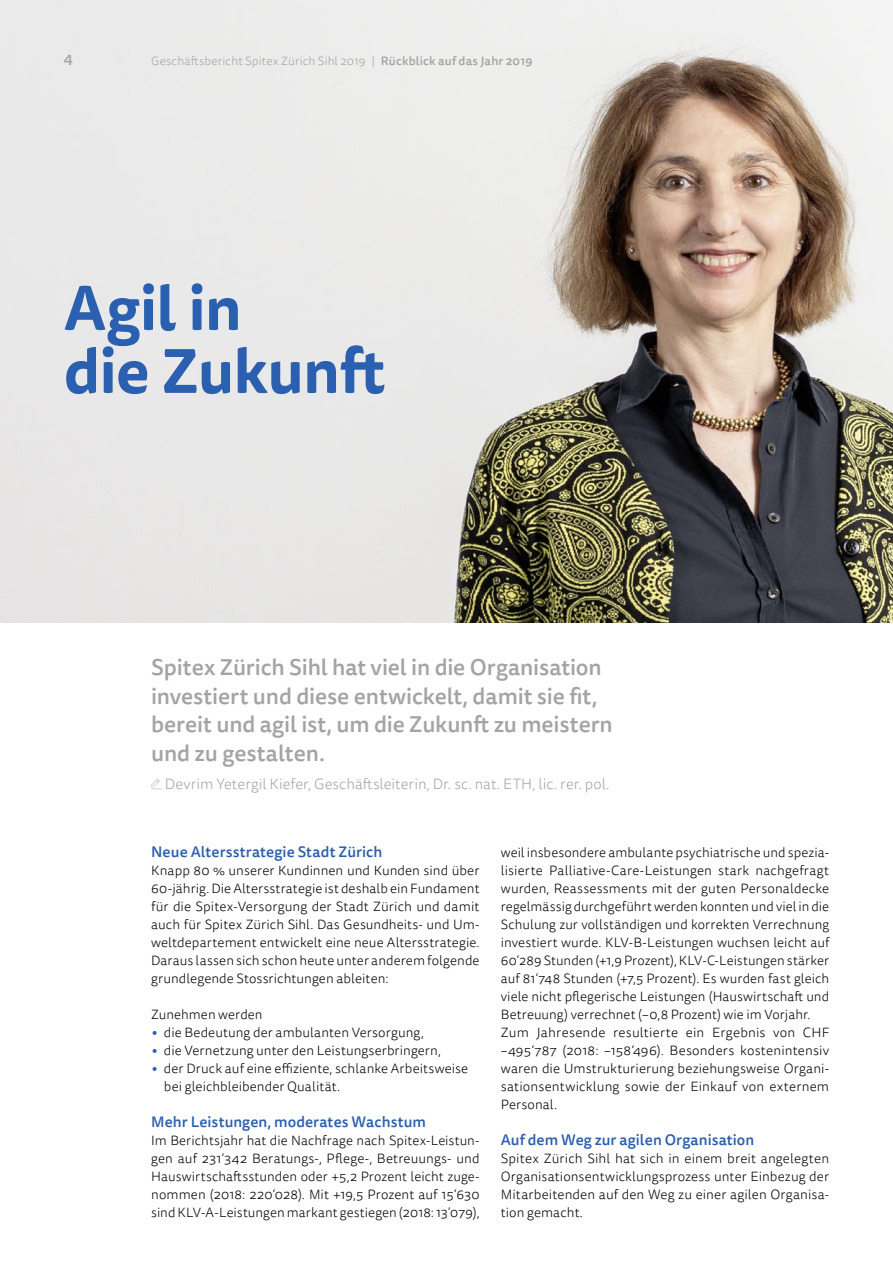
<style>
.page{position:relative;width:893px;height:1263px;background:#fff}
.page>*{position:absolute;margin:0;border:0;box-sizing:border-box;transform-origin:0 0}
.t1{font:700 61.5px/63px "Tisa Sans Pro";letter-spacing:-.015em;color:#2b5faf}
.t2{font:500 22.5px/28.5px "Tisa Sans Pro";letter-spacing:-.005em;color:#a4a4a4}
.t3{font:500 15px "Tisa Sans Pro";letter-spacing:.005em;color:#2b5faf}
.t4{font:300 15px "Tisa Sans Pro";letter-spacing:.005em;color:#a4a4a4}
.t5{font:500 15px "Tisa Sans Pro";color:#a4a4a4}
.t6{font:300 13.5px/18px "Tisa Sans Pro";letter-spacing:.005em;color:#000;text-align:justify}
.t7{font:300 12px "Tisa Sans Pro";letter-spacing:.01em;color:#a4a4a4}
.s1{font-weight:500}
.s2{font-size:21px;color:#2b5faf}
</style>
<div class="page">
<img style="left:0;top:0;width:893px;height:623px">
<svg style="left:151px;top:779px;width:11px;height:10px"></svg>
<p class="t5" style="left:64px;top:49px;width:11px">4</p>
<p class="t7" style="left:151px;top:53px;width:383px">Geschäftsbericht Spitex Zürich Sihl 2019 | <span class="s1">Rückblick auf das Jahr 2019</span></p>
<h1 class="t1" style="left:64px;top:277px;width:323px">Agil in<br>die Zukunft</h1>
<h2 class="t2" style="left:151px;top:653px;width:463px">Spitex Zürich Sihl hat viel in die Organisation investiert und diese entwickelt, damit sie fit, bereit und agil ist, um die Zukunft zu meistern und zu gestalten.</h2>
<p class="t4" style="left:165px;top:774px;width:446px">Devrim Yetergil Kiefer, Geschäftsleiterin, Dr. sc. nat. ETH, lic. rer. pol.</p>
<p class="t3" style="left:151px;top:841px;width:233px">Neue Altersstrategie Stadt Zürich</p>
<p class="t6" style="left:151px;top:862px;width:330px">Knapp 80 % unserer Kundinnen und Kunden sind über 60-jährig. Die Altersstrategie ist deshalb ein Fundament für die Spitex-Versorgung der Stadt Zürich und damit auch für Spitex Zürich Sihl. Das Gesundheits- und Um&shy;weltdepartement entwickelt eine neue Altersstrategie.<br>Daraus lassen sich schon heute unter anderem folgende grundlegende Stossrichtungen ableiten:</p>
<p class="t6" style="left:151px;top:1006px;width:113px">Zunehmen werden</p>
<p class="t6" style="left:151px;top:1024px;width:274px"><span class="s2">•</span> die Bedeutung der ambulanten Versorgung,</p>
<p class="t6" style="left:151px;top:1042px;width:291px"><span class="s2">•</span> die Vernetzung unter den Leistungserbringern,</p>
<p class="t6" style="left:164px;top:1060px;width:306px;text-indent:-13px"><span class="s2">•</span> der Druck auf eine effiziente, schlanke Arbeitsweise bei gleichbleibender Qualität.</p>
<p class="t3" style="left:151px;top:1111px;width:276px">Mehr Leistungen, moderates Wachstum</p>
<p class="t6" style="left:151px;top:1132px;width:330px">Im Berichtsjahr hat die Nachfrage nach Spitex-Leistun&shy;gen auf 231‘342 Beratungs-, Pflege-, Betreuungs- und Hauswirtschaftsstunden oder +5,2 Prozent leicht zuge&shy;nommen (2018: 220‘028). Mit +19,5 Prozent auf 15‘630 sind KLV-A-Leistungen markant gestiegen (2018: 13‘079),</p>
<p class="t6" style="left:501px;top:844px;width:330px;text-align:left">weil insbesondere ambulante psychiatrische und spezia&shy;lisierte Palliative-Care-Leistungen stark nachgefragt wurden, Reassessments mit der guten Personaldecke regelmässig durchgeführt werden konnten und viel in die Schulung zur vollständigen und korrekten Verrechnung investiert wurde. KLV-B-Leistungen wuchsen leicht auf 60‘289 Stunden (+1,9 Prozent), KLV-C-Leistungen stärker auf 81‘748 Stunden (+7,5 Prozent). Es wurden fast gleich viele nicht pflegerische Leistungen (Hauswirtschaft und Betreuung) verrechnet (–0,8 Prozent) wie im Vorjahr.<br>Zum Jahresende resultierte ein Ergebnis von CHF –495‘787 (2018: –158‘496). Besonders kostenintensiv waren die Umstrukturierung beziehungsweise Organi&shy;sationsentwicklung sowie der Einkauf von externem Personal.</p>
<p class="t3" style="left:501px;top:1129px;width:255px">Auf dem Weg zur agilen Organisation</p>
<p class="t6" style="left:501px;top:1150px;width:330px">Spitex Zürich Sihl hat sich in einem breit angelegten Organisationsentwicklungsprozess unter Einbezug der Mitarbeitenden auf den Weg zu einer agilen Organisa&shy;tion gemacht.</p>
</div>
